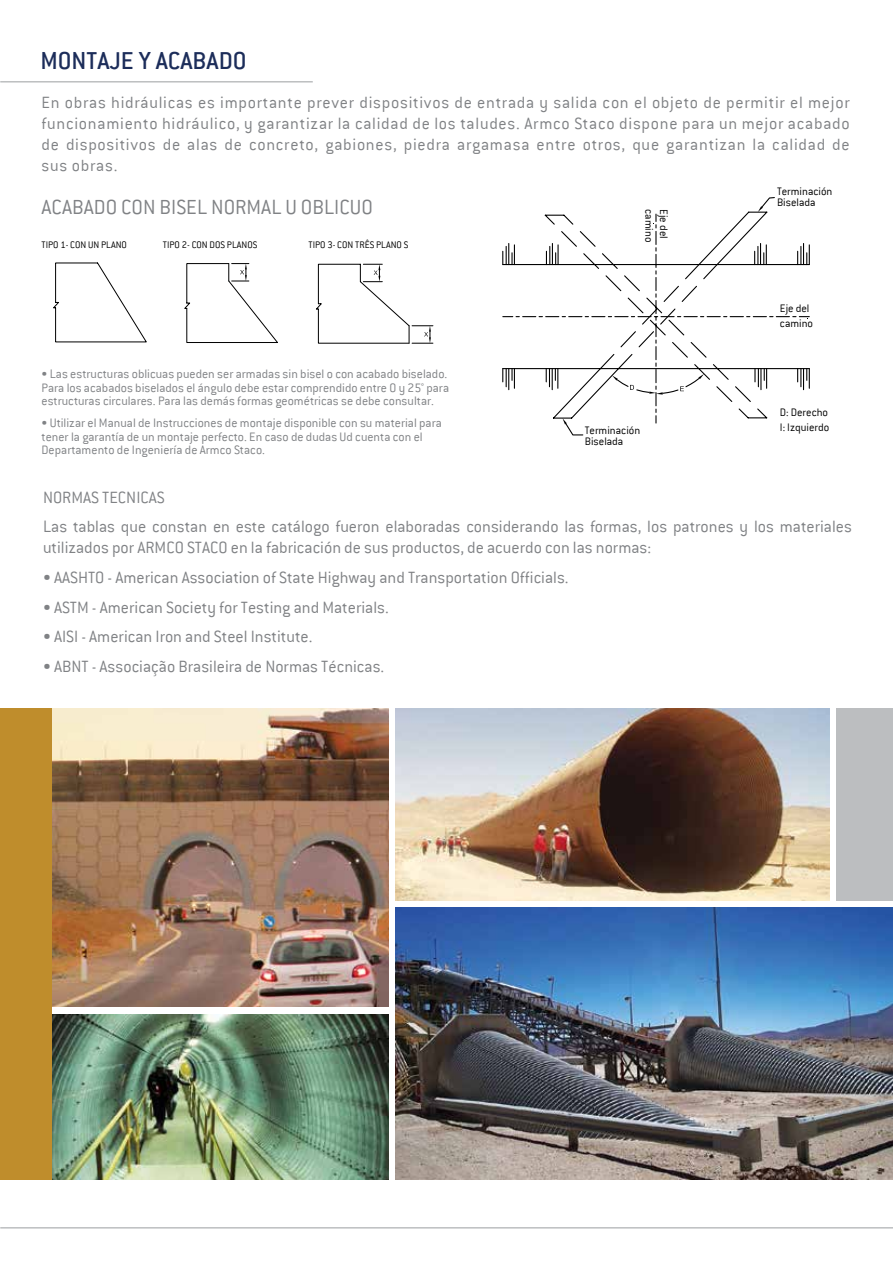
<style>
.page{position:relative;width:893px;height:1263px;background:#fff}
.page>*{position:absolute;margin:0;border:0;box-sizing:border-box;transform-origin:0 0}
.t1{font:500 27px "Conduit ITC";color:#1c2d5a}
.t2{font:300 22.5px "Conduit ITC";color:#808285}
.t3{font:300 18px/21px "Conduit ITC";color:#808285}
.t4{font:300 13.5px/13.5px "Conduit ITC";color:#808285}
.t5{font:300 12px/10.5px "Conduit ITC";color:#000}
.t6{font:300 10.5px "Conduit ITC";color:#000}
</style>
<div class="page">
<img style="left:51px;top:1014px;width:338px;height:166px">
<img style="left:395px;top:908px;width:498px;height:272px">
<hr style="left:0;top:1227px;width:893px;height:1px;background:#bcbec0">
<img style="left:395px;top:708px;width:434px;height:192px">
<img style="left:51px;top:708px;width:338px;height:299px">
<hr style="left:0;top:81px;width:313px;height:2px;background:#bcbec0">
<svg style="left:53px;top:262px;width:94px;height:80px"></svg>
<svg style="left:184px;top:263px;width:94px;height:80px"></svg>
<svg style="left:316px;top:264px;width:117px;height:80px"></svg>
<svg style="left:502px;top:211px;width:308px;height:213px"></svg>
<svg style="left:758px;top:197px;width:17px;height:15px"></svg>
<svg style="left:562px;top:418px;width:22px;height:18px"></svg>
<svg style="left:599px;top:263px;width:119px;height:132px"></svg>
<svg style="left:797px;top:369px;width:13px;height:21px"></svg>
<svg style="left:502px;top:369px;width:13px;height:21px"></svg>
<svg style="left:797px;top:243px;width:13px;height:22px"></svg>
<svg style="left:502px;top:243px;width:13px;height:22px"></svg>
<svg style="left:754px;top:369px;width:13px;height:21px"></svg>
<svg style="left:546px;top:369px;width:12px;height:21px"></svg>
<svg style="left:754px;top:243px;width:13px;height:22px"></svg>
<hr style="left:557px;top:245px;width:2px;height:20px;background:#000">
<svg style="left:546px;top:243px;width:10px;height:22px"></svg>
<div style="left:836px;top:708px;width:57px;height:192px;background:#bcbec0"></div>
<div style="left:0;top:708px;width:51px;height:472px;background:#bf8d2c"></div>
<h1 class="t1" style="left:40px;top:45px;width:208px">MONTAJE Y ACABADO</h1>
<p class="t3" style="left:42px;top:92px;width:810px;text-align:justify">En obras hidráulicas es importante prever dispositivos de entrada y salida con el objeto de permitir el mejor funcionamiento hidráulico, y garantizar la calidad de los taludes. Armco Staco dispone para un mejor acabado de dispositivos de alas de concreto, gabiones, piedra argamasa entre otros, que garantizan la calidad de sus obras.</p>
<p class="t2" style="left:42px;top:194px;width:333px">ACABADO CON BISEL NORMAL U OBLICUO</p>
<p class="t6" style="left:42px;top:239px;width:87px">TIPO 1- CON UN PLANO</p>
<p class="t6" style="left:163px;top:239px;width:96px">TIPO 2- CON DOS PLANOS</p>
<p class="t6" style="left:309px;top:239px;width:101px">TIPO 3- CON TRÊS PLANO S</p>
<p class="t4" style="left:42px;top:367px;width:409px">• Las estructuras oblicuas pueden ser armadas sin bisel o con acabado biselado.<br>Para los acabados biselados el ángulo debe estar comprendido entre 0 y 25° para estructuras circulares. Para las demás formas geométricas se debe consultar.</p>
<p class="t4" style="left:42px;top:416px;width:402px">• Utilizar el Manual de Instrucciones de montaje disponible con su material para tener la garantía de un montaje perfecto. En caso de dudas Ud cuenta con el<br>Departamento de Ingeniería de Armco Staco.</p>
<p class="t5" style="left:654px;top:209px;width:35px;rotate:90deg">camino</p>
<p class="t5" style="left:669px;top:209px;width:31px;rotate:90deg">Eje del</p>
<p class="t5" style="left:585px;top:425px;width:57px">Terminación<br>Biselada</p>
<p class="t5" style="left:777px;top:186px;width:57px">Terminación<br>Biselada</p>
<p class="t5" style="left:780px;top:301px;width:35px;line-height:14.7px">Eje del camino</p>
<p class="t5" style="left:780px;top:405px;width:51px;line-height:14.7px">D: Derecho<br>I: Izquierdo</p>
<p class="t3" style="left:43px;top:483px;width:810px;line-height:29.5px">NORMAS TECNICAS<br>Las tablas que constan en este catálogo fueron elaboradas considerando las formas, los patrones y los materiales</p>
<p class="t3" style="left:43px;top:537px;width:610px">utilizados por ARMCO STACO en la fabricación de sus productos, de acuerdo con las normas:</p>
<p class="t3" style="left:43px;top:567px;width:527px">• AASHTO - American Association of State Highway and Transportation Officials.</p>
<p class="t3" style="left:43px;top:596px;width:347px">• ASTM - American Society for Testing and Materials.</p>
<p class="t3" style="left:43px;top:626px;width:271px">• AISI - American Iron and Steel Institute.</p>
<p class="t3" style="left:43px;top:655px;width:343px">• ABNT - Associação Brasileira de Normas Técnicas.</p>
</div>
